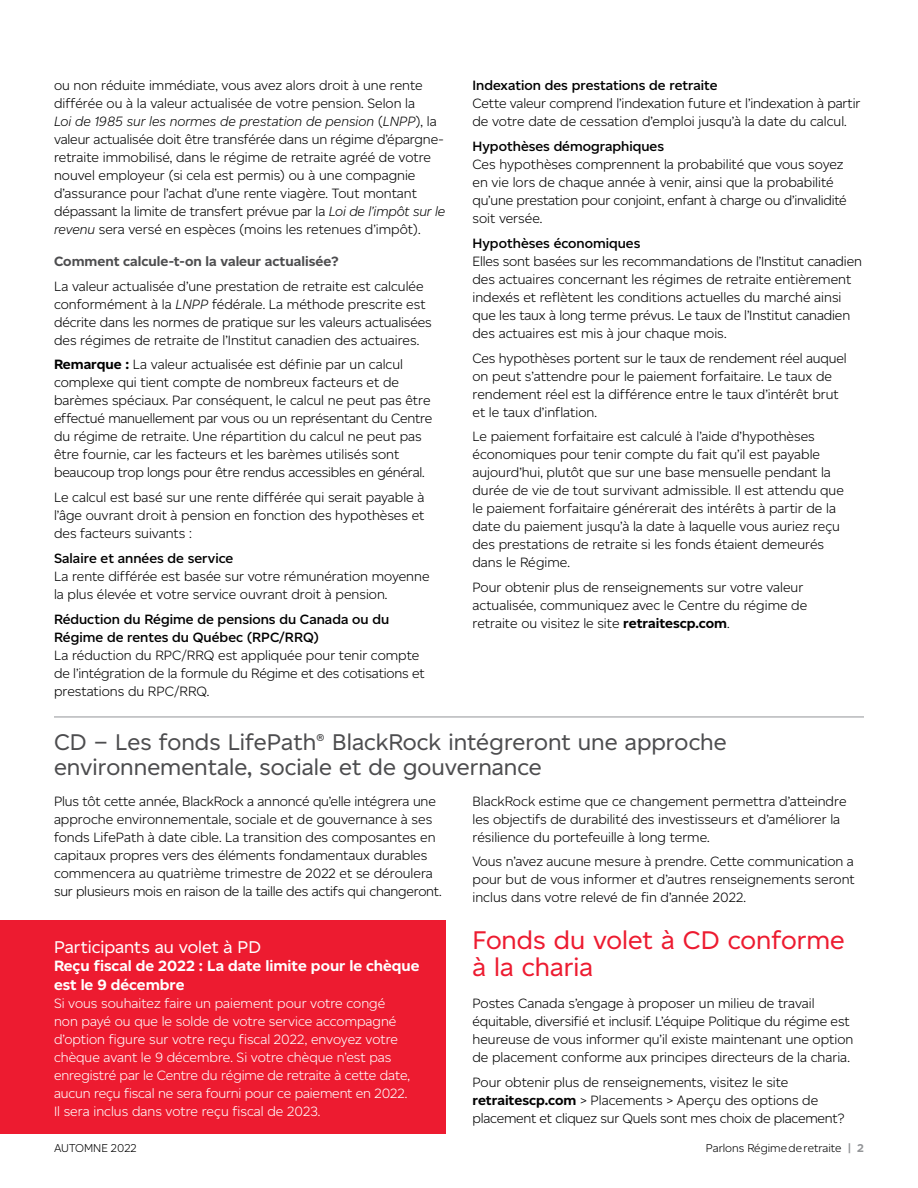
<style>
.page{position:relative;width:918px;height:1188px;background:#fff}
.page>*{position:absolute;margin:0;border:0;box-sizing:border-box;transform-origin:0 0}
.H2_-_Heads__Red{font:27px/27px "Canadiana Text";color:#ed1b30}
.H2_-_Heads__Grey__F{font:24px/25.5px "Canadiana Text";color:#4d4d4f}
.Note_Head__White__F{font:18px "Canadiana Text";color:#fff}
.Note_Head__White__F-2{font:700 15.75px/18.8px "Canadiana Text";color:#fff}
.Body_F{font:300 14.25px/18px "Canadiana Text";color:#000}
.Body_F-2{font:300 14.25px/18px "Canadiana Text";color:#fff}
.Body_F-3{font:600 14.25px/18px "Canadiana Text";color:#000}
.Subhead_F{font:700 14.25px "Canadiana Text";color:#4d4d4f}
.t1{font:300 12px "Canadiana Text";color:#000}
.s1{font-style:italic}
.s2{font-weight:700}
.s3{font-weight:700;color:#939598}
</style>
<div class="page">
<hr style="left:54px;top:717px;width:810px;height:1px;background:#939598">
<div style="left:0;top:920px;width:446px;height:214px;background:#ed1b30"></div>
<p class="Body_F" style="left:54px;top:76px;width:393px">ou non réduite immédiate, vous avez alors droit à une rente différée ou à la valeur actualisée de votre pension. Selon la<br><span class="s1">Loi de 1985 sur les normes de prestation de pension</span> (<span class="s1">LNPP</span>), la valeur actualisée doit être transférée dans un régime d’épargne&shy;retraite immobilisé, dans le régime de retraite agréé de votre nouvel employeur (si cela est permis) ou à une compagnie d’assurance pour l’achat d’une rente viagère. Tout montant dépassant la limite de transfert prévue par la <span class="s1">Loi de l’impôt sur le revenu</span> sera versé en espèces (moins les retenues d’impôt).</p>
<p class="Subhead_F" style="left:54px;top:253px;width:286px">Comment calcule-t-on la valeur actualisée?</p>
<p class="Body_F" style="left:54px;top:277px;width:379px">La valeur actualisée d’une prestation de retraite est calculée conformément à la <span class="s1">LNPP</span> fédérale. La méthode prescrite est décrite dans les normes de pratique sur les valeurs actualisées des régimes de retraite de l’Institut canadien des actuaires.</p>
<p class="Body_F" style="left:54px;top:355px;width:380px"><span class="s2">Remarque :</span> La valeur actualisée est définie par un calcul complexe qui tient compte de nombreux facteurs et de barèmes spéciaux. Par conséquent, le calcul ne peut pas être effectué manuellement par vous ou un représentant du Centre du régime de retraite. Une répartition du calcul ne peut pas être fournie, car les facteurs et les barèmes utilisés sont beaucoup trop longs pour être rendus accessibles en général.</p>
<p class="Body_F" style="left:54px;top:488px;width:372px;text-align:justify">Le calcul est basé sur une rente différée qui serait payable à l’âge ouvrant droit à pension en fonction des hypothèses et des facteurs suivants :</p>
<p class="Body_F-3" style="left:54px;top:549px;width:181px">Salaire et années de service</p>
<p class="Body_F" style="left:54px;top:567px;width:377px">La rente différée est basée sur votre rémunération moyenne la plus élevée et votre service ouvrant droit à pension.</p>
<p class="Body_F-3" style="left:54px;top:610px;width:337px">Réduction du Régime de pensions du Canada ou du<br>Régime de rentes du Québec (RPC/RRQ)</p>
<p class="Body_F" style="left:54px;top:646px;width:372px">La réduction du RPC/RRQ est appliquée pour tenir compte de l’intégration de la formule du Régime et des cotisations et prestations du RPC/RRQ.</p>
<p class="Body_F-3" style="left:472px;top:76px;width:247px">Indexation des prestations de retraite</p>
<p class="Body_F" style="left:472px;top:94px;width:389px">Cette valeur comprend l’indexation future et l’indexation à partir de votre date de cessation d’emploi jusqu’à la date du calcul.</p>
<p class="Body_F-3" style="left:472px;top:137px;width:193px">Hypothèses démographiques</p>
<p class="Body_F" style="left:472px;top:155px;width:376px">Ces hypothèses comprennent la probabilité que vous soyez en vie lors de chaque année à venir, ainsi que la probabilité qu’une prestation pour conjoint, enfant à charge ou d’invalidité soit versée.</p>
<p class="Body_F-3" style="left:472px;top:234px;width:169px">Hypothèses économiques</p>
<p class="Body_F" style="left:472px;top:252px;width:391px">Elles sont basées sur les recommandations de l’Institut canadien des actuaires concernant les régimes de retraite entièrement indexés et reflètent les conditions actuelles du marché ainsi que les taux à long terme prévus. Le taux de l’Institut canadien des actuaires est mis à jour chaque mois.</p>
<p class="Body_F" style="left:472px;top:349px;width:376px">Ces hypothèses portent sur le taux de rendement réel auquel on peut s’attendre pour le paiement forfaitaire. Le taux de rendement réel est la différence entre le taux d’intérêt brut et le taux d’inflation.</p>
<p class="Body_F" style="left:472px;top:427px;width:373px">Le paiement forfaitaire est calculé à l’aide d’hypothèses économiques pour tenir compte du fait qu’il est payable aujourd’hui, plutôt que sur une base mensuelle pendant la durée de vie de tout survivant admissible. Il est attendu que le paiement forfaitaire générerait des intérêts à partir de la date du paiement jusqu’à la date à laquelle vous auriez reçu des prestations de retraite si les fonds étaient demeurés dans le Régime.</p>
<p class="Body_F" style="left:472px;top:578px;width:336px">Pour obtenir plus de renseignements sur votre valeur actualisée, communiquez avec le Centre du régime de retraite ou visitez le site <span class="s2">retraitescp.com</span>.</p>
<p class="H2_-_Heads__Grey__F" style="left:54px;top:729px;width:674px">CD – Les fonds LifePath® BlackRock intégreront une approche environnementale, sociale et de gouvernance</p>
<p class="Body_F" style="left:54px;top:792px;width:389px">Plus tôt cette année, BlackRock a annoncé qu’elle intégrera une approche environnementale, sociale et de gouvernance à ses fonds LifePath à date cible. La transition des composantes en capitaux propres vers des éléments fondamentaux durables commencera au quatrième trimestre de 2022 et se déroulera sur plusieurs mois en raison de la taille des actifs qui changeront.</p>
<p class="Body_F" style="left:472px;top:792px;width:376px">BlackRock estime que ce changement permettra d’atteindre les objectifs de durabilité des investisseurs et d’améliorer la résilience du portefeuille à long terme.</p>
<p class="Body_F" style="left:472px;top:853px;width:384px;text-align:justify">Vous n’avez aucune mesure à prendre. Cette communication a pour but de vous informer et d’autres renseignements seront inclus dans votre relevé de fin d’année 2022.</p>
<p class="Note_Head__White__F" style="left:54px;top:936px;width:209px">Participants au volet à PD</p>
<p class="Note_Head__White__F-2" style="left:54px;top:957px;width:367px">Reçu fiscal de 2022 : La date limite pour le chèque est le 9 décembre</p>
<p class="Body_F-2" style="left:54px;top:994px;width:357px">Si vous souhaitez faire un paiement pour votre congé non payé ou que le solde de votre service accompagné d’option figure sur votre reçu fiscal 2022, envoyez votre chèque avant le 9 décembre. Si votre chèque n’est pas enregistré par le Centre du régime de retraite à cette date, aucun reçu fiscal ne sera fourni pour ce paiement en 2022.<br>Il sera inclus dans votre reçu fiscal de 2023.</p>
<p class="H2_-_Heads__Red" style="left:472px;top:927px;width:374px">Fonds du volet à CD conforme à la charia</p>
<p class="Body_F" style="left:472px;top:994px;width:382px">Postes Canada s’engage à proposer un milieu de travail équitable, diversifié et inclusif. L’équipe Politique du régime est heureuse de vous informer qu’il existe maintenant une option de placement conforme aux principes directeurs de la charia.</p>
<p class="Body_F" style="left:472px;top:1073px;width:374px">Pour obtenir plus de renseignements, visitez le site <span class="s2">retraitescp.com</span> &gt; Placements &gt; Aperçu des options de placement et cliquez sur Quels sont mes choix de placement?</p>
<p class="t1" style="left:54px;top:1141px;width:84px">AUTOMNE 2022</p>
<p class="t1" style="left:706px;top:1141px;width:160px">Parlons Régimederetraite <span class="s3">| 2</span></p>
</div>
